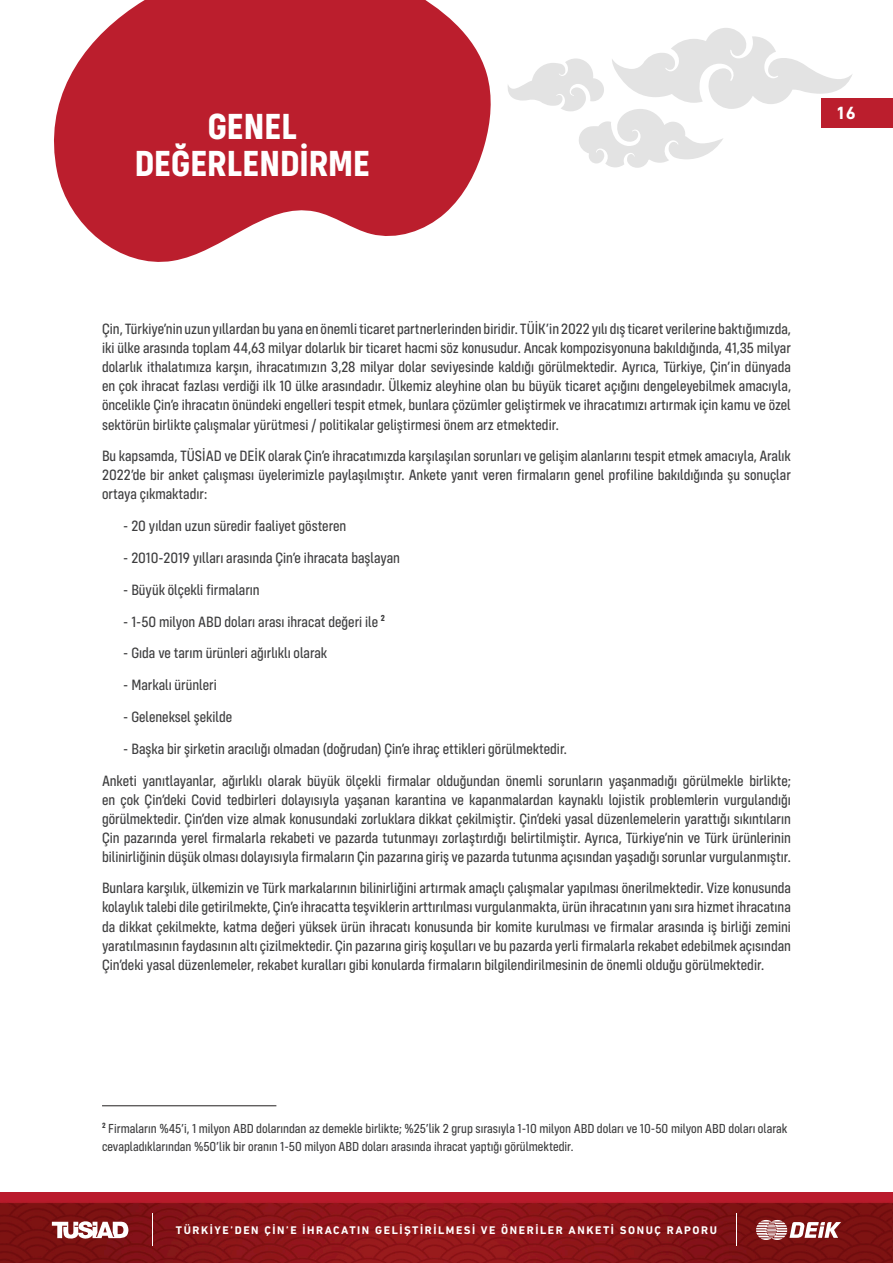
<style>
.page{position:relative;width:893px;height:1263px;background:#fff}
.page>*{position:absolute;margin:0;border:0;box-sizing:border-box;transform-origin:0 0}
.t1{font:700 37.5px/37.5px "Config Condensed";color:#fff;text-align:center}
.t2{font:700 18px "DIN Next CYR";color:#fff}
.t3{font:15.45px/19px "Config Condensed Text";color:#3e3e3f;text-align:justify}
.t4{font:13.5px/18.5px "Config Condensed Text";color:#3e3e3f}
.t5{font:700 11.25px "DIN Next CYR";letter-spacing:.14em;color:#fff}
</style>
<div class="page">
<div style="left:821px;top:98px;width:72px;height:30px;background:#bb1e2d"></div>
<img style="left:0;top:1192px;width:893px;height:71px">
<svg style="left:52px;top:1220px;width:76px;height:20px"></svg>
<svg style="left:756px;top:1220px;width:85px;height:20px"></svg>
<hr style="left:152px;top:1214px;width:1px;height:32px;background:#fff">
<hr style="left:736px;top:1214px;width:1px;height:32px;background:#fff">
<svg style="left:507px;top:28px;width:345px;height:140px"></svg>
<svg style="left:54px;top:0;width:437px;height:262px;fill:#bb1e2d"></svg>
<hr style="left:102px;top:1105px;width:174px;height:1px;background:#231f20">
<p class="t1" style="left:135px;top:107px;width:237px">GENEL<br>DEĞERLENDİRME</p>
<p class="t2" style="left:836px;top:102px;width:22px">16</p>
<p class="t3" style="left:102px;top:320px;width:690px">Çin, Türkiye’nin uzun yıllardan bu yana en önemli ticaret partnerlerinden biridir. TÜİK’in 2022 yılı dış ticaret verilerine baktığımızda, iki ülke arasında toplam 44,63 milyar dolarlık bir ticaret hacmi söz konusudur. Ancak kompozisyonuna bakıldığında, 41,35 milyar dolarlık ithalatımıza karşın, ihracatımızın 3,28 milyar dolar seviyesinde kaldığı görülmektedir. Ayrıca, Türkiye, Çin’in dünyada en çok ihracat fazlası verdiği ilk 10 ülke arasındadır. Ülkemiz aleyhine olan bu büyük ticaret açığını dengeleyebilmek amacıyla, öncelikle Çin’e ihracatın önündeki engelleri tespit etmek, bunlara çözümler geliştirmek ve ihracatımızı artırmak için kamu ve özel sektörün birlikte çalışmalar yürütmesi / politikalar geliştirmesi önem arz etmektedir.</p>
<p class="t3" style="left:102px;top:447px;width:690px">Bu kapsamda, TÜSİAD ve DEİK olarak Çin’e ihracatımızda karşılaşılan sorunları ve gelişim alanlarını tespit etmek amacıyla, Aralık 2022’de bir anket çalışması üyelerimizle paylaşılmıştır. Ankete yanıt veren firmaların genel profiline bakıldığında şu sonuçlar ortaya çıkmaktadır:</p>
<p class="t3" style="left:123px;top:516px;width:224px">- 20 yıldan uzun süredir faaliyet gösteren</p>
<p class="t3" style="left:123px;top:548px;width:278px">- 2010-2019 yılları arasında Çin’e ihracata başlayan</p>
<p class="t3" style="left:123px;top:580px;width:138px">- Büyük ölçekli firmaların</p>
<p class="t3" style="left:123px;top:612px;width:263px">- 1-50 milyon ABD doları arası ihracat değeri ile <sup>2</sup></p>
<p class="t3" style="left:123px;top:644px;width:205px">- Gıda ve tarım ürünleri ağırlıklı olarak</p>
<p class="t3" style="left:123px;top:675px;width:95px">- Markalı ürünleri</p>
<p class="t3" style="left:123px;top:707px;width:110px">- Geleneksel şekilde</p>
<p class="t3" style="left:123px;top:739px;width:445px">- Başka bir şirketin aracılığı olmadan (doğrudan) Çin’e ihraç ettikleri görülmektedir.</p>
<p class="t3" style="left:102px;top:771px;width:690px">Anketi yanıtlayanlar, ağırlıklı olarak büyük ölçekli firmalar olduğundan önemli sorunların yaşanmadığı görülmekle birlikte; en çok Çin’deki Covid tedbirleri dolayısıyla yaşanan karantina ve kapanmalardan kaynaklı lojistik problemlerin vurgulandığı görülmektedir. Çin’den vize almak konusundaki zorluklara dikkat çekilmiştir. Çin’deki yasal düzenlemelerin yarattığı sıkıntıların Çin pazarında yerel firmalarla rekabeti ve pazarda tutunmayı zorlaştırdığı belirtilmiştir. Ayrıca, Türkiye’nin ve Türk ürünlerinin bilinirliğinin düşük olması dolayısıyla firmaların Çin pazarına giriş ve pazarda tutunma açısından yaşadığı sorunlar vurgulanmıştır.</p>
<p class="t3" style="left:102px;top:879px;width:690px">Bunlara karşılık, ülkemizin ve Türk markalarının bilinirliğini artırmak amaçlı çalışmalar yapılması önerilmektedir. Vize konusunda kolaylık talebi dile getirilmekte, Çin’e ihracatta teşviklerin arttırılması vurgulanmakta, ürün ihracatının yanı sıra hizmet ihracatına da dikkat çekilmekte, katma değeri yüksek ürün ihracatı konusunda bir komite kurulması ve firmalar arasında iş birliği zemini yaratılmasının faydasının altı çizilmektedir. Çin pazarına giriş koşulları ve bu pazarda yerli firmalarla rekabet edebilmek açısından Çin’deki yasal düzenlemeler, rekabet kuralları gibi konularda firmaların bilgilendirilmesinin de önemli olduğu görülmektedir.</p>
<p class="t4" style="left:102px;top:1119px;width:687px"><sup>2</sup> Firmaların %45’i, 1 milyon ABD dolarından az demekle birlikte; %25’lik 2 grup sırasıyla 1-10 milyon ABD doları ve 10-50 milyon ABD doları olarak cevapladıklarından %50’lik bir oranın 1-50 milyon ABD doları arasında ihracat yaptığı görülmektedir.</p>
<p class="t5" style="left:176px;top:1224px;width:543px">TÜRKİYE’DEN ÇİN’E İHRACATIN GELİŞTİRİLMESİ VE ÖNERİLER ANKETİ SONUÇ RAPORU</p>
</div>
